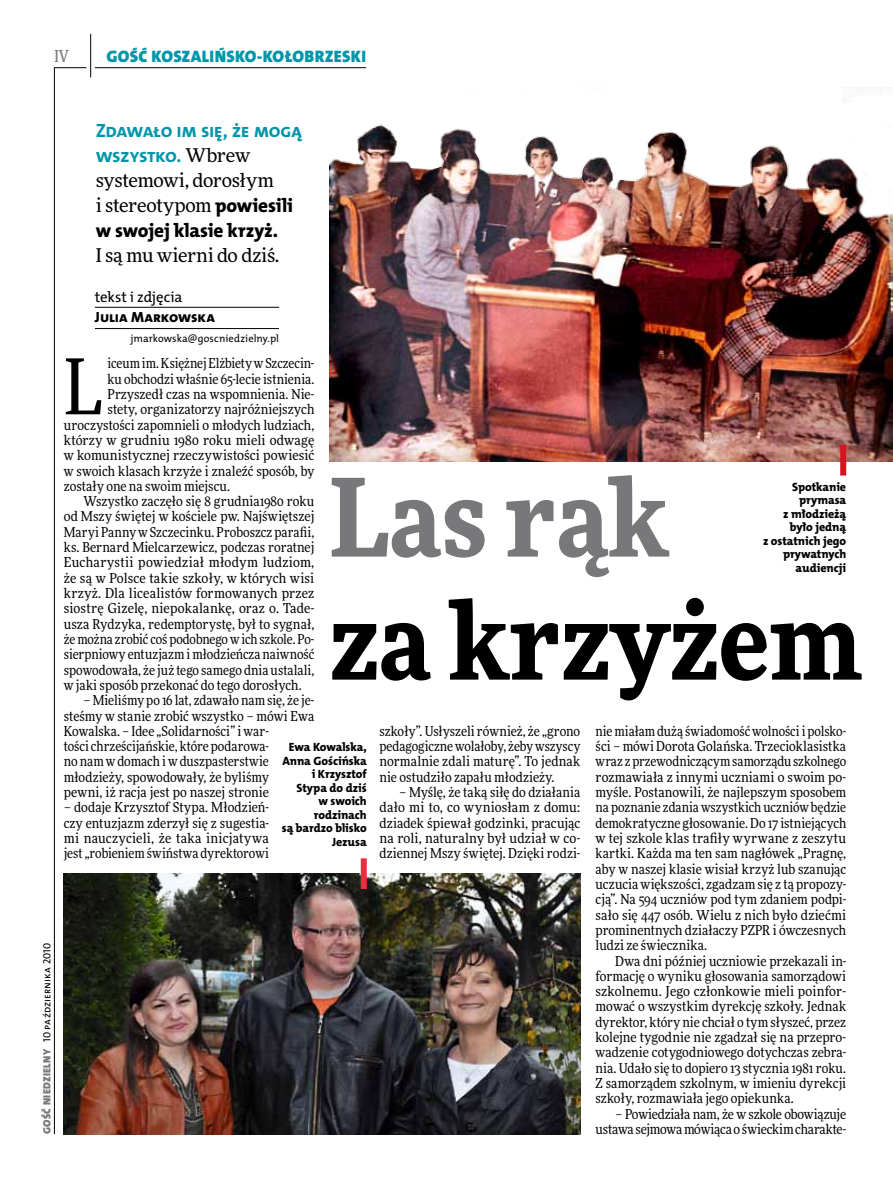
<style>
.page{position:relative;width:893px;height:1191px;background:#fff}
.page>*{position:absolute;margin:0;border:0;box-sizing:border-box;transform-origin:0 0}
._05-1_tytul_otwarcia{font:900 108px/123px "Freeday Narrow";color:#000}
._02_body_z_incjalem{font:76.95px "Freeday Narrow News";color:#000}
._06-2_lead_lewy{font:19.35px/24.9px "The Mix HP7 Bld";letter-spacing:-.02em;color:#0096aa}
._06-2_lead_lewy-2{font:19.35px "The Mix HP8 Ex Bld";letter-spacing:-.01em;color:#000}
._06-2_lead_lewy-3{font:18.9px/24.9px "Freeday News";letter-spacing:-.015em;color:#000}
.t1{font:16.65px "The Mix HP9 Blk";letter-spacing:.02em;color:#0096aa}
.t2{font:500 16.5px "Freeday Narrow";color:#787779;scale:.9 1}
._12_autor_główny{font:14.85px "The Mix HP8 Ex Bld";color:#000}
._12-3_autor_tekst{font:14.85px "The Mix HP5 Plain";letter-spacing:-.01em;color:#000}
._01_body_tekst{font:13.65px/15.3px "Freeday Narrow News";color:#000;text-align:justify}
._02_body_z_incjalem-2{font:13.65px "Freeday Narrow News";letter-spacing:.005em;color:#000}
._09-1_podpis_zdjecia{font:12px/13.5px "The Mix HP8 Ex Bld";letter-spacing:-.005em;color:#000;text-align:right}
._12-4_notka_o_autorz{font:10.5px "The Mix HP5 Plain";letter-spacing:.01em;color:#000}
.s1{font-family:"The Mix HP9 Blk";color:#787779}
.s2{font-family:"Freeday News";font-size:18.9px;color:#000}
.s3{font-family:"The Mix HP8 Ex Bld";font-size:19.35px}
.s4{color:#787779}
</style>
<div class="page">
<hr style="left:54px;top:67px;width:1px;height:1067px;background:#000">
<hr style="left:90px;top:34px;width:1px;height:43px;background:#000">
<hr style="left:54px;top:67px;width:32px;height:1px;background:#000">
<hr style="left:95px;top:67px;width:271px;height:1px;background:#000">
<hr style="left:95px;top:307px;width:184px;height:1px;background:#000">
<hr style="left:95px;top:328px;width:184px;height:1px;background:#000">
<img style="left:330px;top:87px;width:563px;height:374px">
<img style="left:64px;top:873px;width:516px;height:261px">
<div style="left:840px;top:445px;width:6px;height:30px;background:#d3151f"></div>
<div style="left:361px;top:858px;width:6px;height:31px;background:#e92f3f"></div>
<p class="t2" style="left:54px;top:46px;width:17px">IV</p>
<p class="t1" style="left:106px;top:46px;width:261px">GOŚĆ KOSZALIŃSKO-KOŁOBRZESKI</p>
<p class="_12-4_notka_o_autorz" style="left:40px;top:1134px;width:193px;rotate:-90deg"><span class="s1">GOŚĆ NIEDZIELNY</span> 10 października 2010</p>
<p class="_06-2_lead_lewy" style="left:96px;top:118px;width:208px">Zdawało im się, że mogą wszystko. <span class="s2">Wbrew</span></p>
<p class="_06-2_lead_lewy-3" style="left:96px;top:168px;width:199px">systemowi, dorosłym<br>i stereotypom <span class="s3">powiesili</span></p>
<p class="_06-2_lead_lewy-2" style="left:96px;top:218px;width:184px">w swojej klasie krzyż.</p>
<p class="_06-2_lead_lewy-3" style="left:96px;top:242px;width:185px">I są mu wierni do dziś.</p>
<p class="_12-3_autor_tekst" style="left:95px;top:288px;width:89px">tekst i zdjęcia</p>
<p class="_12_autor_główny" style="left:95px;top:308px;width:121px">Julia Markowska</p>
<p class="_12-4_notka_o_autorz" style="left:130px;top:331px;width:150px">jmarkowska@goscniedzielny.pl</p>
<p class="_02_body_z_incjalem" style="left:64px;top:339px;width:41px">L</p>
<p class="_02_body_z_incjalem-2" style="left:107px;top:355px;width:208px">iceum im. Księżnej Elżbiety w Szczecin-</p>
<p class="_02_body_z_incjalem-2" style="left:107px;top:370px;width:208px">ku obchodzi właśnie 65-lecie istnienia.</p>
<p class="_02_body_z_incjalem-2" style="left:107px;top:386px;width:208px">Przyszedł czas na wspomnienia. Nie-</p>
<p class="_02_body_z_incjalem-2" style="left:107px;top:401px;width:208px">stety, organizatorzy najróżniejszych</p>
<p class="_02_body_z_incjalem-2" style="left:64px;top:416px;width:252px">uroczystości zapomnieli o młodych ludziach,</p>
<p class="_02_body_z_incjalem-2" style="left:64px;top:432px;width:252px">którzy w grudniu 1980 roku mieli odwagę</p>
<p class="_02_body_z_incjalem-2" style="left:64px;top:447px;width:252px">w komunistycznej rzeczywistości powiesić</p>
<p class="_02_body_z_incjalem-2" style="left:64px;top:462px;width:252px">w swoich klasach krzyże i znaleźć sposób, by</p>
<p class="_02_body_z_incjalem-2" style="left:64px;top:477px;width:168px">zostały one na swoim miejscu.</p>
<p class="_01_body_tekst" style="left:64px;top:493px;width:252px;text-indent:20px">Wszystko zaczęło się 8 grudnia1980 roku od Mszy świętej w kościele pw. Najświętszej Maryi Panny w Szczecinku. Proboszcz parafii, ks. Bernard Mielcarzewicz, podczas roratnej Eucharystii powiedział młodym ludziom, że są w Polsce takie szkoły, w których wisi krzyż. Dla licealistów formowanych przez siostrę Gizelę, niepokalankę, oraz o. Tade&shy;usza Rydzyka, redemptorystę, był to sygnał, że można zrobić coś podobnego w ich szkole. Po&shy;sierpniowy entuzjazm i młodzieńcza naiwność spowodowała, że już tego samego dnia ustalali, w jaki sposób przekonać do tego dorosłych.</p>
<p class="_01_body_tekst" style="left:64px;top:692px;width:252px;text-align:left;text-indent:20px">– Mieliśmy po 16 lat, zdawało nam się, że je&shy;steśmy w stanie zrobić wszystko – mówi Ewa Kowalska. – Idee „Solidarności” i war-<br>tości chrześcijańskie, które podarowa-<br>no nam w domach i w duszpasterstwie młodzieży, spowodowały, że byliśmy<br>pewni, iż racja jest po naszej stronie</p>
<p class="_01_body_tekst" style="left:64px;top:799px;width:207px">– dodaje Krzysztof Stypa. Młodzień&shy;czy entuzjazm zderzył się z sugestia&shy;mi nauczycieli, że taka inicjatywa jest „robieniem świństwa dyrektorowi</p>
<p class="_05-1_tytul_otwarcia" style="left:330px;top:452px;width:533px"><span class="s4">Las rąk<br></span>za krzyżem</p>
<p class="_09-1_podpis_zdjecia" style="left:763px;top:480px;width:85px">Spotkanie prymasa<br>z młodzieżą było jedną<br>z ostatnich jego prywatnych audiencji</p>
<p class="_01_body_tekst" style="left:379px;top:723px;width:202px">szkoły”. Usłyszeli również, że „grono pedagogiczne wolałoby, żeby wszyscy normalnie zdali maturę”. To jednak nie ostudziło zapału młodzieży.</p>
<p class="_01_body_tekst" style="left:379px;top:784px;width:202px;text-indent:20px">– Myślę, że taką siłę do działania dało mi to, co wyniosłam z domu: dziadek śpiewał godzinki, pracując na roli, naturalny był udział w co&shy;dziennej Mszy świętej. Dzięki rodzi-</p>
<p class="_01_body_tekst" style="left:596px;top:723px;width:252px">nie miałam dużą świadomość wolności i polsko&shy;ści – mówi Dorota Golańska. Trzecioklasistka wraz z przewodniczącym samorządu szkolnego rozmawiała z innymi uczniami o swoim po&shy;myśle. Postanowili, że najlepszym sposobem na poznanie zdania wszystkich uczniów będzie demokratyczne głosowanie. Do 17 istniejących w tej szkole klas trafiły wyrwane z zeszytu kartki. Każda ma ten sam nagłówek „Pragnę, aby w naszej klasie wisiał krzyż lub szanując uczucia większości, zgadzam się z tą propozy&shy;cją”. Na 594 uczniów pod tym zdaniem podpi&shy;sało się 447 osób. Wielu z nich było dziećmi prominentnych działaczy PZPR i ówczesnych ludzi ze świecznika.</p>
<p class="_01_body_tekst" style="left:596px;top:953px;width:252px;text-indent:20px">Dwa dni później uczniowie przekazali in&shy;formację o wyniku głosowania samorządowi szkolnemu. Jego członkowie mieli poinfor&shy;mować o wszystkim dyrekcję szkoły. Jednak dyrektor, który nie chciał o tym słyszeć, przez kolejne tygodnie nie zgadzał się na przepro&shy;wadzenie cotygodniowego dotychczas zebra&shy;nia. Udało się to dopiero 13 stycznia 1981 roku.<br>Z samorządem szkolnym, w imieniu dyrekcji szkoły, rozmawiała jego opiekunka.</p>
<p class="_01_body_tekst" style="left:596px;top:1106px;width:252px;text-align:right">– Powiedziała nam, że w szkole obowiązuje ustawa sejmowa mówiąca o świeckim charakte-</p>
<p class="_09-1_podpis_zdjecia" style="left:282px;top:740px;width:86px">Ewa Kowalska,<br>Anna Gościńska i Krzysztof<br>Stypa do dziś<br>w swoich rodzinach<br>są bardzo blisko<br>Jezusa</p>
</div>
